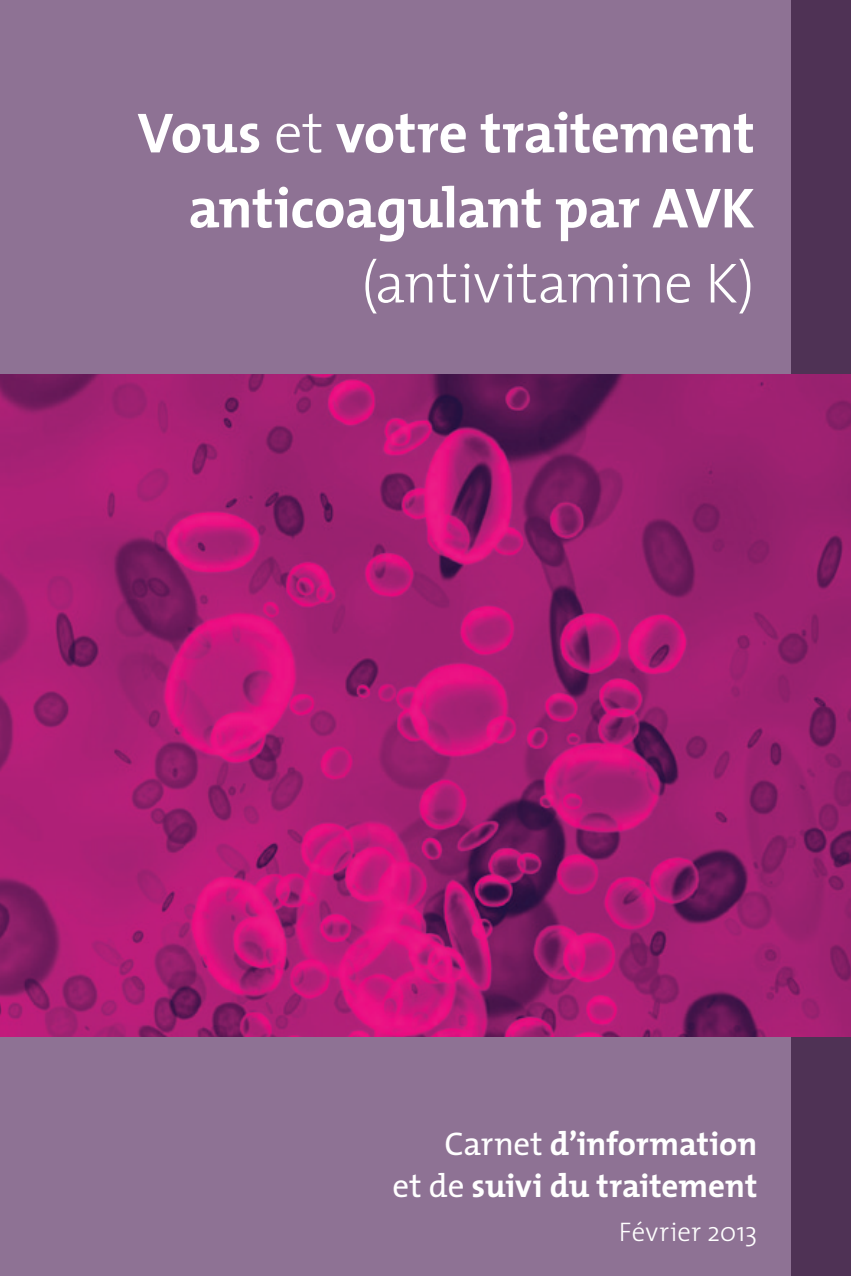
<style>
.page{position:relative;width:851px;height:1276px;background:#fff}
.page>*{position:absolute;margin:0;border:0;box-sizing:border-box;transform-origin:0 0}
.t1{font:700 57px/75px "The Mix";letter-spacing:-.01em;color:#fff;text-align:right}
.t2{font:700 33px/42px "The Mix";color:#fff;text-align:right}
.t3{font:300 27px "The Mix";color:#fff}
.s1{font-weight:300}
.s2{font-weight:400}
</style>
<div class="page">
<div style="left:0;top:0;width:850px;height:1276px;background:#8e7294"></div>
<div style="left:791px;top:0;width:59px;height:1276px;background:#4f3255"></div>
<img style="left:0;top:374px;width:850px;height:662px">
<p class="t1" style="left:137px;top:94px;width:618px">Vous <span class="s1">et</span> votre traitement anticoagulant par AVK <span class="s1">(antivitamine K)</span></p>
<p class="t2" style="left:392px;top:1122px;width:366px"><span class="s2">Carnet</span> d’information<br><span class="s2">et de</span> suivi du traitement</p>
<p class="t3" style="left:619px;top:1210px;width:140px">Février 2013</p>
</div>
